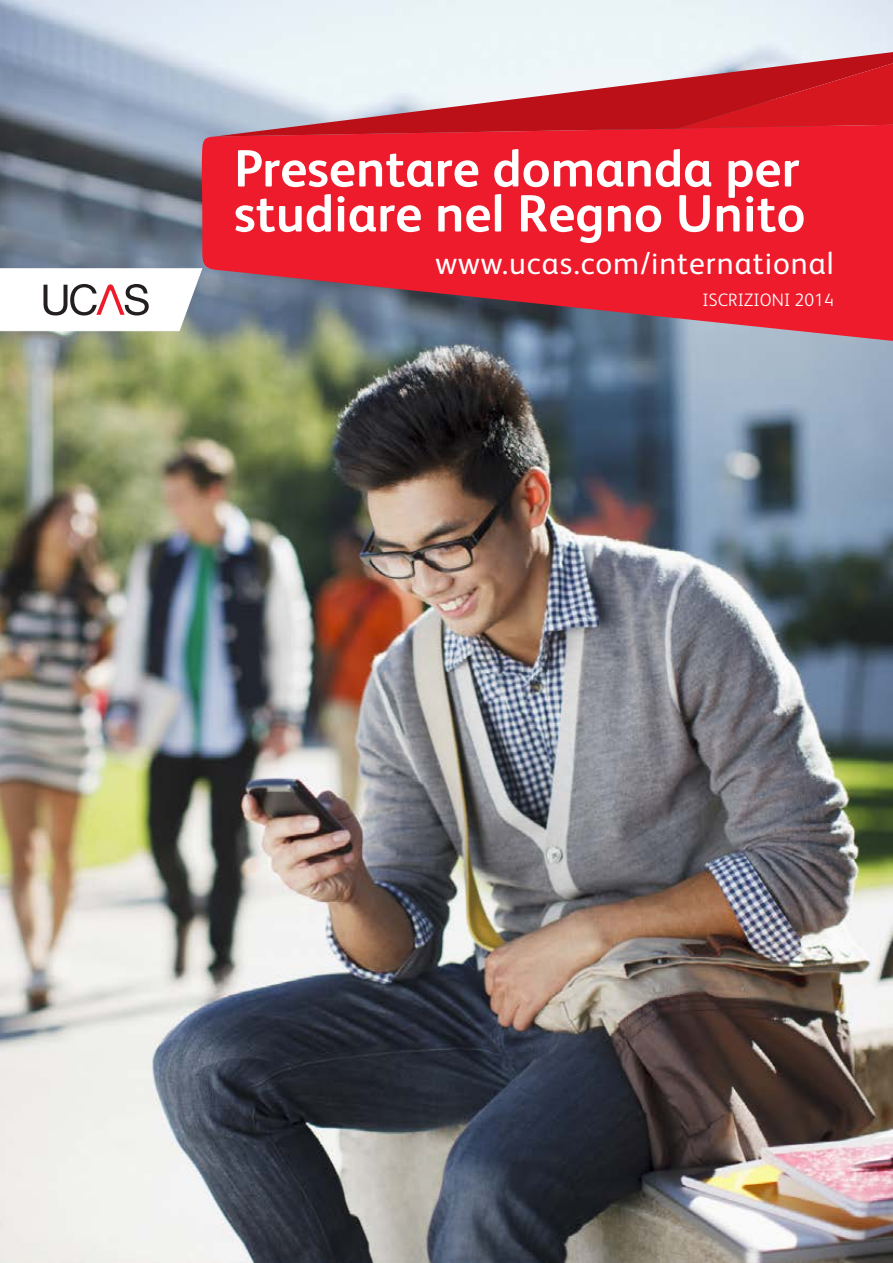
<style>
.page{position:relative;width:893px;height:1263px;background:#fff}
.page>*{position:absolute;margin:0;border:0;box-sizing:border-box;transform-origin:0 0}
.t1{font:700 52.5px/45px "FS Albert Pro";color:#fff}
.t2{font:31.5px "FS Albert Pro";letter-spacing:.03em;color:#fff}
.t3{font:300 18px "FS Albert Pro";letter-spacing:.005em;color:#fff}
</style>
<div class="page">
<img style="left:0;top:0;width:893px;height:1263px">
<svg style="left:201px;top:125px;width:692px;height:217px;background:#d52c3d"></svg>
<svg style="left:214px;top:51px;width:679px;height:86px;background:#d99fa6"></svg>
<svg style="left:677px;top:60px;width:216px;height:69px;background:#cb2831"></svg>
<svg style="left:0;top:268px;width:202px;height:63px"></svg>
<p class="t1" style="left:234px;top:143px;width:573px">Presentare domanda per studiare nel Regno Unito</p>
<p class="t2" style="left:436px;top:240px;width:400px">www.ucas.com/international</p>
<p class="t3" style="left:703px;top:287px;width:133px">ISCRIZIONI 2014</p>
</div>
